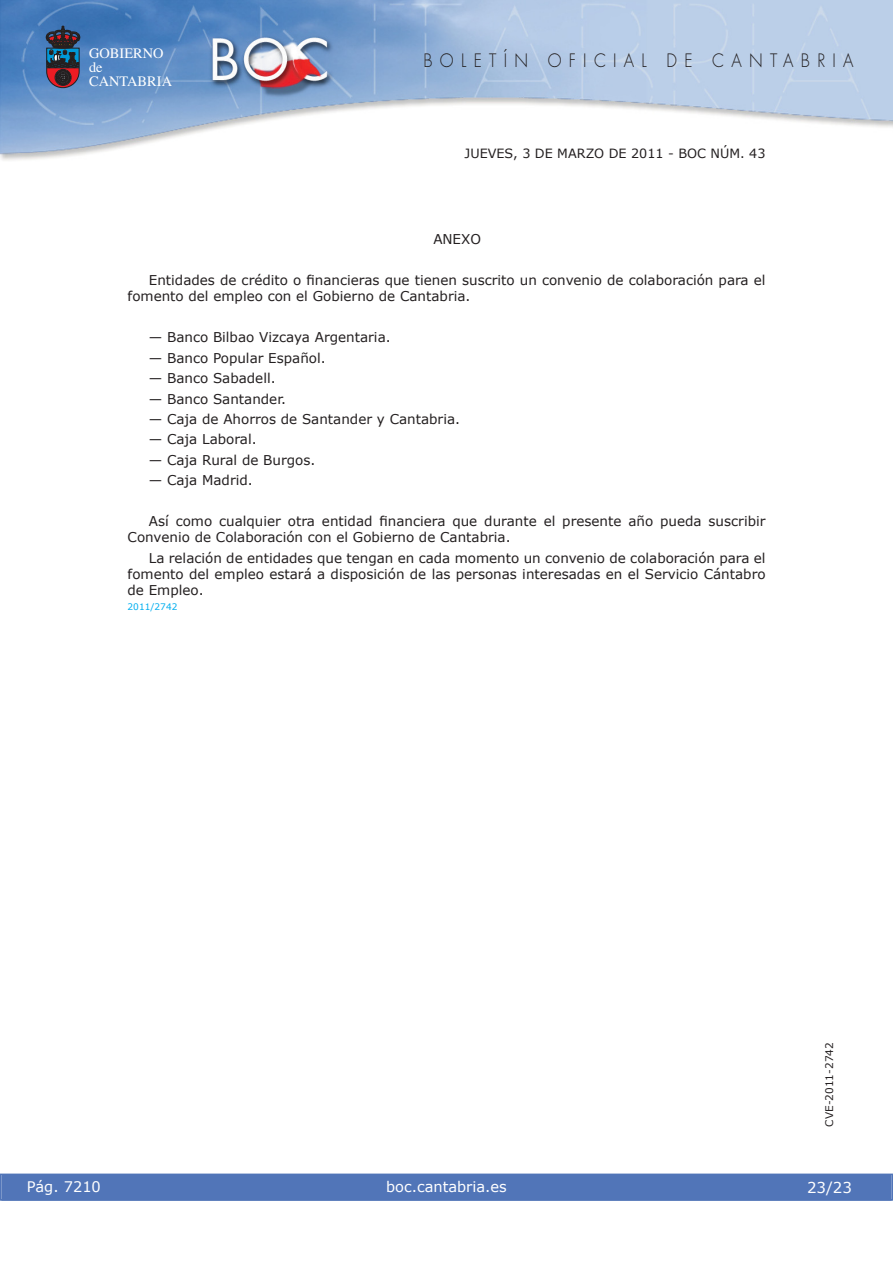
<style>
.page{position:relative;width:893px;height:1263px;background:#fff}
.page>*{position:absolute;margin:0;border:0;box-sizing:border-box;transform-origin:0 0}
.t1{font:300 18px "Futura";letter-spacing:.45em;color:#231f20;scale:.9 1}
.t2{font:15px "Verdana";color:#fff}
.t3{font:14.55px "Verdana";color:#fff}
.t4{font:14.4px/14.1px "Times";color:#fff}
.t5{font:13.5px/16.2px "Verdana";color:#231f20}
.t6{font:12.75px "Verdana";color:#231f20}
.t7{font:10.5px "Verdana";color:#231f20}
.t8{font:9px "Verdana";color:#00aeef}
</style>
<div class="page">
<img style="left:0;top:0;width:893px;height:161px">
<svg style="left:46px;top:26px;width:34px;height:62px;background:#464054"></svg>
<div style="left:1px;top:1174px;width:890px;height:27px;background:#5175b8"></div>
<div style="left:0;top:1174px;width:893px;height:27px;border:1px solid #5175b8"></div>
<p class="t4" style="left:89px;top:47px;width:85px">GOBIERNO de<br>CANTABRIA</p>
<h1 class="t1" style="left:423px;top:52px;width:479px">BOLETÍN OFICIAL DE CANTABRIA</h1>
<p class="t6" style="left:465px;top:145px;width:302px">JUEVES, 3 DE MARZO DE 2011 - BOC NÚM. 43</p>
<p class="t5" style="left:433px;top:231px;width:49px">ANEXO</p>
<p class="t5" style="left:128px;top:272px;width:639px;text-indent:21px">Entidades de crédito o financieras que tienen suscrito un convenio de colaboración para el fomento del empleo con el Gobierno de Cantabria.</p>
<p class="t5" style="left:149px;top:329px;width:243px">— Banco Bilbao Vizcaya Argentaria.</p>
<p class="t5" style="left:149px;top:349px;width:178px">— Banco Popular Español.</p>
<p class="t5" style="left:149px;top:370px;width:128px">— Banco Sabadell.</p>
<p class="t5" style="left:149px;top:390px;width:139px">— Banco Santander.</p>
<p class="t5" style="left:149px;top:411px;width:313px">— Caja de Ahorros de Santander y Cantabria.</p>
<p class="t5" style="left:149px;top:431px;width:109px">— Caja Laboral.</p>
<p class="t5" style="left:149px;top:451px;width:168px">— Caja Rural de Burgos.</p>
<p class="t5" style="left:149px;top:472px;width:105px">— Caja Madrid.</p>
<p class="t5" style="left:128px;top:513px;width:639px;text-indent:21px">Así como cualquier otra entidad financiera que durante el presente año pueda suscribir<br>Convenio de Colaboración con el Gobierno de Cantabria.</p>
<p class="t5" style="left:128px;top:549px;width:639px;text-align:justify;text-indent:21px">La relación de entidades que tengan en cada momento un convenio de colaboración para el fomento del empleo estará a disposición de las personas interesadas en el Servicio Cántabro de Empleo.</p>
<p class="t8" style="left:128px;top:601px;width:51px">2011/2742</p>
<p class="t7" style="left:823px;top:1127px;width:86px;rotate:-90deg">CVE-2011-2742</p>
<p class="t3" style="left:27px;top:1177px;width:76px">Pág. 7210</p>
<p class="t3" style="left:386px;top:1178px;width:122px">boc.cantabria.es</p>
<p class="t2" style="left:807px;top:1178px;width:46px">23/23</p>
</div>
